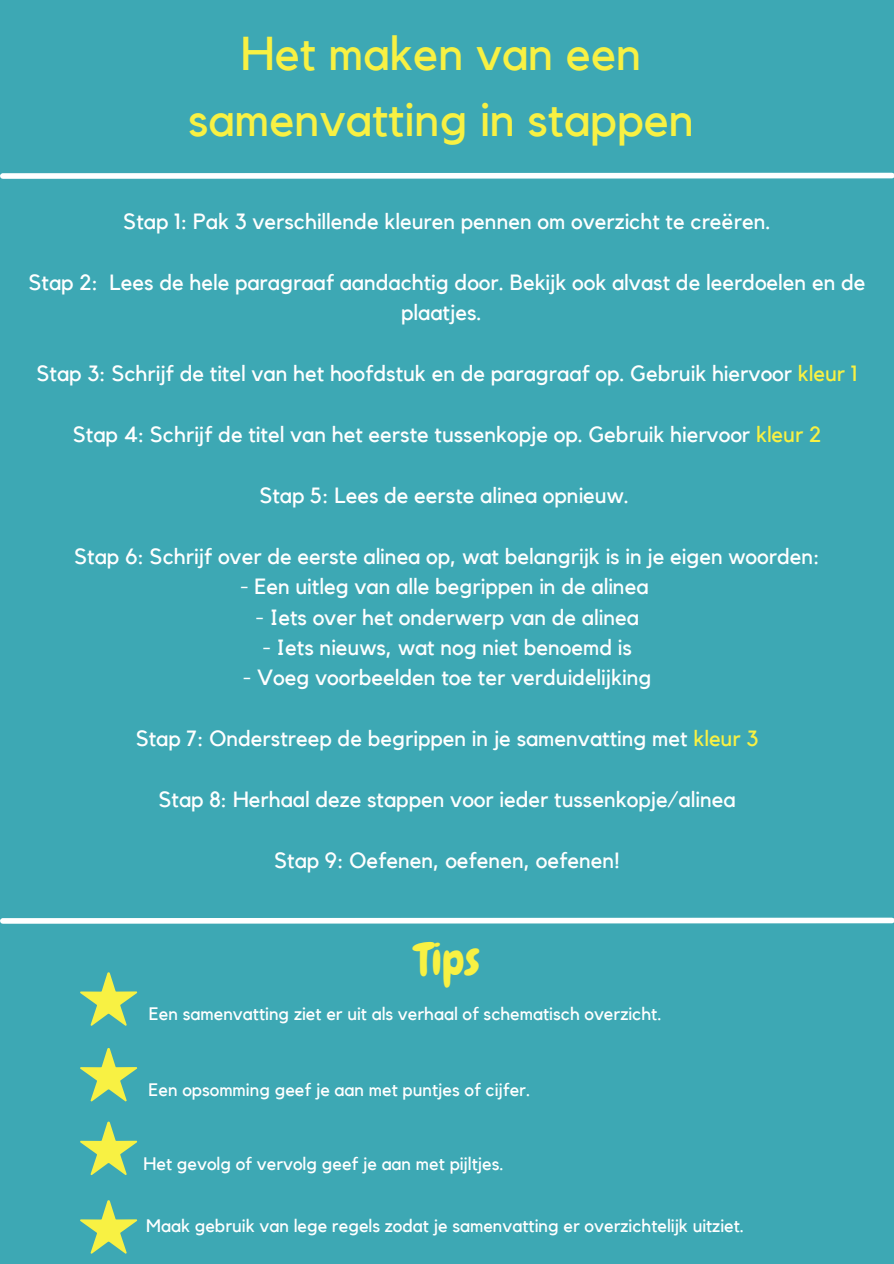
<style>
.page{position:relative;width:894px;height:1264px;background:#fff}
.page>*{position:absolute;margin:0;border:0;box-sizing:border-box;transform-origin:0 0}
.t1{font:47.25px "Kollektif";color:#f8f143}
.t2{font:45px "Chewy";color:#f8f143}
.t3{font:21.9px/30.5px "Kollektif";color:#fff;text-align:center}
.t4{font:18px "Kollektif";color:#fff}
.s1{color:#f8f143}
</style>
<div class="page">
<div style="left:0;top:0;width:893px;height:1263px;background:#3da8b4"></div>
<svg style="left:0;top:917px;width:893px;height:7px;background:#d8edf0"></svg>
<svg style="left:0;top:172px;width:893px;height:7px;background:#d8edf0"></svg>
<svg style="left:80px;top:972px;width:57px;height:54px"></svg>
<svg style="left:80px;top:1121px;width:57px;height:54px"></svg>
<svg style="left:80px;top:1048px;width:57px;height:53px"></svg>
<svg style="left:80px;top:1200px;width:57px;height:53px"></svg>
<p class="t1" style="left:240px;top:32px;width:402px">Het maken van een</p>
<p class="t1" style="left:188px;top:98px;width:507px">samenvatting in stappen</p>
<p class="t3" style="left:124px;top:207px;width:648px">Stap 1: Pak 3 verschillende kleuren pennen om overzicht te creëren.</p>
<p class="t3" style="left:29px;top:268px;width:837px">Stap 2: Lees de hele paragraaf aandachtig door. Bekijk ook alvast de leerdoelen en de plaatjes.</p>
<p class="t3" style="left:37px;top:359px;width:822px">Stap 3: Schrijf de titel van het hoofdstuk en de paragraaf op. Gebruik hiervoor <span class="s1">kleur 1</span></p>
<p class="t3" style="left:73px;top:420px;width:749px">Stap 4: Schrijf de titel van het eerste tussenkopje op. Gebruik hiervoor <span class="s1">kleur 2</span></p>
<p class="t3" style="left:259px;top:481px;width:371px">Stap 5: Lees de eerste alinea opnieuw.</p>
<p class="t3" style="left:74px;top:541px;width:746px">Stap 6: Schrijf over de eerste alinea op, wat belangrijk is in je eigen woorden:</p>
<p class="t3" style="left:240px;top:572px;width:409px">- Een uitleg van alle begrippen in de alinea</p>
<p class="t3" style="left:255px;top:602px;width:385px">- Iets over het onderwerp van de alinea</p>
<p class="t3" style="left:262px;top:633px;width:371px">- Iets nieuws, wat nog niet benoemd is</p>
<p class="t3" style="left:243px;top:663px;width:410px">- Voeg voorbeelden toe ter verduidelijking</p>
<p class="t3" style="left:136px;top:724px;width:623px">Stap 7: Onderstreep de begrippen in je samenvatting met <span class="s1">kleur 3</span></p>
<p class="t3" style="left:159px;top:785px;width:578px">Stap 8: Herhaal deze stappen voor ieder tussenkopje/alinea</p>
<p class="t3" style="left:274px;top:845px;width:347px">Stap 9: Oefenen, oefenen, oefenen!</p>
<p class="t2" style="left:414px;top:930px;width:66px">Tips</p>
<p class="t4" style="left:149px;top:1005px;width:514px">Een samenvatting ziet er uit als verhaal of schematisch overzicht.</p>
<p class="t4" style="left:148px;top:1081px;width:383px">Een opsomming geef je aan met puntjes of cijfer.</p>
<p class="t4" style="left:143px;top:1155px;width:362px">Het gevolg of vervolg geef je aan met pijltjes.</p>
<p class="t4" style="left:146px;top:1217px;width:599px">Maak gebruik van lege regels zodat je samenvatting er overzichtelijk uitziet.</p>
</div>
